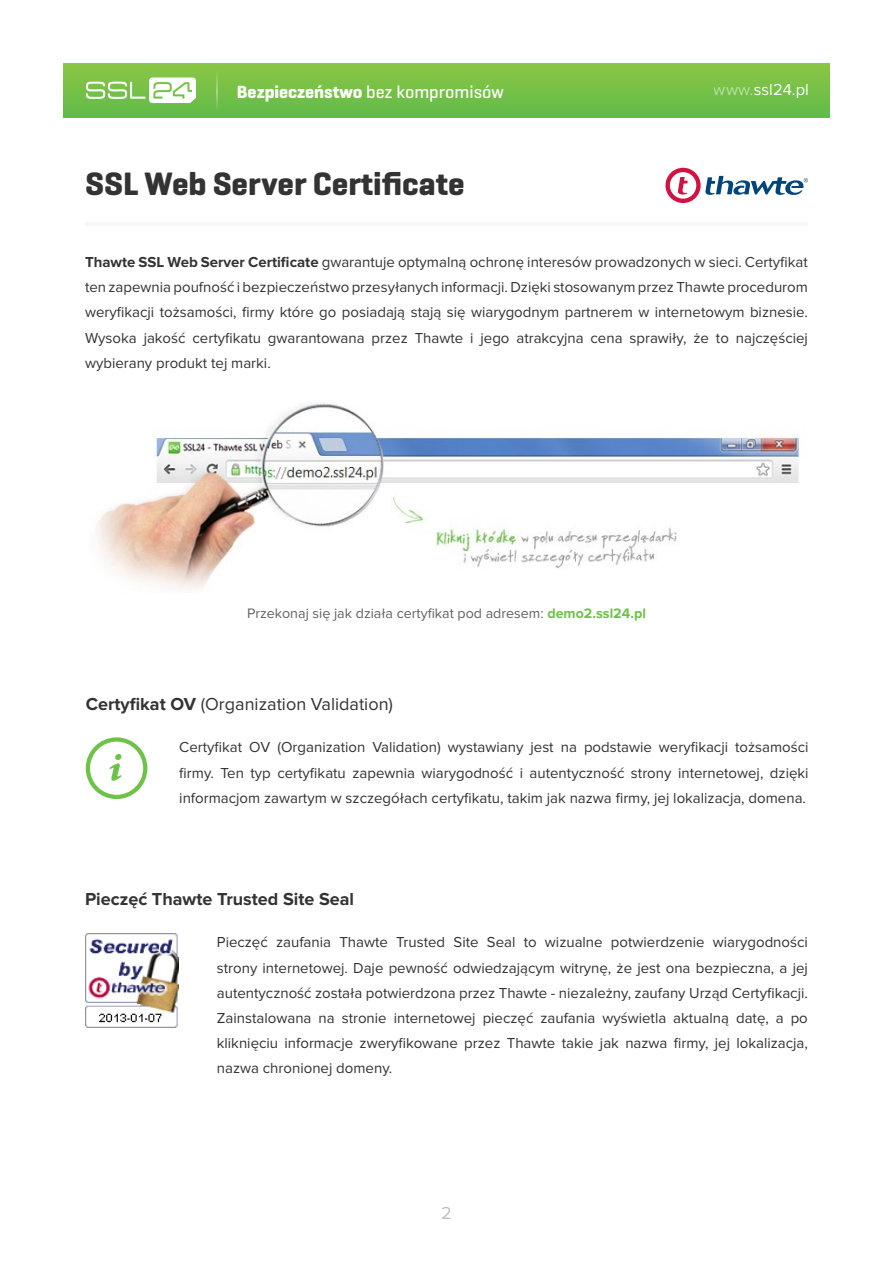
<style>
.page{position:relative;width:893px;height:1263px;background:#fff}
.page>*{position:absolute;margin:0;border:0;box-sizing:border-box;transform-origin:0 0}
.t1{font:700 33px "Geogrotesque";color:#333}
.t2{font:18px "Proxima Nova";color:#333}
.t3{font:700 18px "Geogrotesque";color:#fff}
.t4{font:700 18px "Proxima Nova";color:#333}
.t5{font:18px "Proxima Nova";color:#bcbec0}
.t6{font:16.5px "Proxima Nova";color:#fff}
.t7{font:15px/25.2px "Proxima Nova";color:#333;text-align:justify}
.t8{font:14.25px "Proxima Nova";color:#626262}
.s1{font-weight:500}
.s2{font-weight:700}
.s3{font-weight:700;color:#6dc247}
</style>
<div class="page">
<div style="left:64px;top:64px;width:765px;height:54px;background:linear-gradient(to bottom,#8bc645,#61bb49)"></div>
<svg style="left:86px;top:77px;width:110px;height:26px"></svg>
<svg style="left:216px;top:72px;width:1px;height:38px"></svg>
<img style="left:95px;top:403px;width:704px;height:186px">
<svg style="left:86px;top:737px;width:61px;height:62px"></svg>
<div style="left:90px;top:742px;width:53px;height:53px;background:#fff;border-radius:50%"></div>
<svg style="left:109px;top:754px;width:13px;height:27px"></svg>
<svg style="left:665px;top:168px;width:143px;height:35px"></svg>
<img style="left:85px;top:934px;width:94px;height:93px">
<p class="t3" style="left:237px;top:80px;width:268px">Bezpieczeństwo <span class="s1">bez kompromisów</span></p>
<p class="t6" style="left:714px;top:80px;width:96px">www.ssl24.pl</p>
<h1 class="t1" style="left:85px;top:163px;width:381px">SSL Web Server Certificate</h1>
<p class="t7" style="left:85px;top:250px;width:724px"><span class="s2">Thawte SSL Web Server Certificate</span> gwarantuje optymalną ochronę interesów prowadzonych w sieci. Certyfikat ten zapewnia poufność i bezpieczeństwo przesyłanych informacji. Dzięki stosowanym przez Thawte procedurom weryfikacji tożsamości, firmy które go posiadają stają się wiarygodnym partnerem w internetowym biznesie.<br>Wysoka jakość certyfikatu gwarantowana przez Thawte i jego atrakcyjna cena sprawiły, że to najczęściej wybierany produkt tej marki.</p>
<p class="t8" style="left:247px;top:605px;width:400px">Przekonaj się jak działa certyfikat pod adresem: <span class="s3">demo2.ssl24.pl</span></p>
<p class="t2" style="left:86px;top:694px;width:309px"><span class="s2">Certyfikat OV</span> (Organization Validation)</p>
<p class="t7" style="left:179px;top:735px;width:631px">Certyfikat OV (Organization Validation) wystawiany jest na podstawie weryfikacji tożsamości firmy. Ten typ certyfikatu zapewnia wiarygodność i autentyczność strony internetowej, dzięki informacjom zawartym w szczegółach certyfikatu, takim jak nazwa firmy, jej lokalizacja, domena.</p>
<p class="t4" style="left:85px;top:889px;width:271px">Pieczęć Thawte Trusted Site Seal</p>
<p class="t7" style="left:217px;top:930px;width:593px">Pieczęć zaufania Thawte Trusted Site Seal to wizualne potwierdzenie wiarygodności strony internetowej. Daje pewność odwiedzającym witrynę, że jest ona bezpieczna, a jej autentyczność została potwierdzona przez Thawte - niezależny, zaufany Urząd Certyfikacji.<br>Zainstalowana na stronie internetowej pieczęć zaufania wyświetla aktualną datę, a po kliknięciu informacje zweryfikowane przez Thawte takie jak nazwa firmy, jej lokalizacja, nazwa chronionej domeny.</p>
<p class="t5" style="left:441px;top:1202px;width:12px">2</p>
</div>
